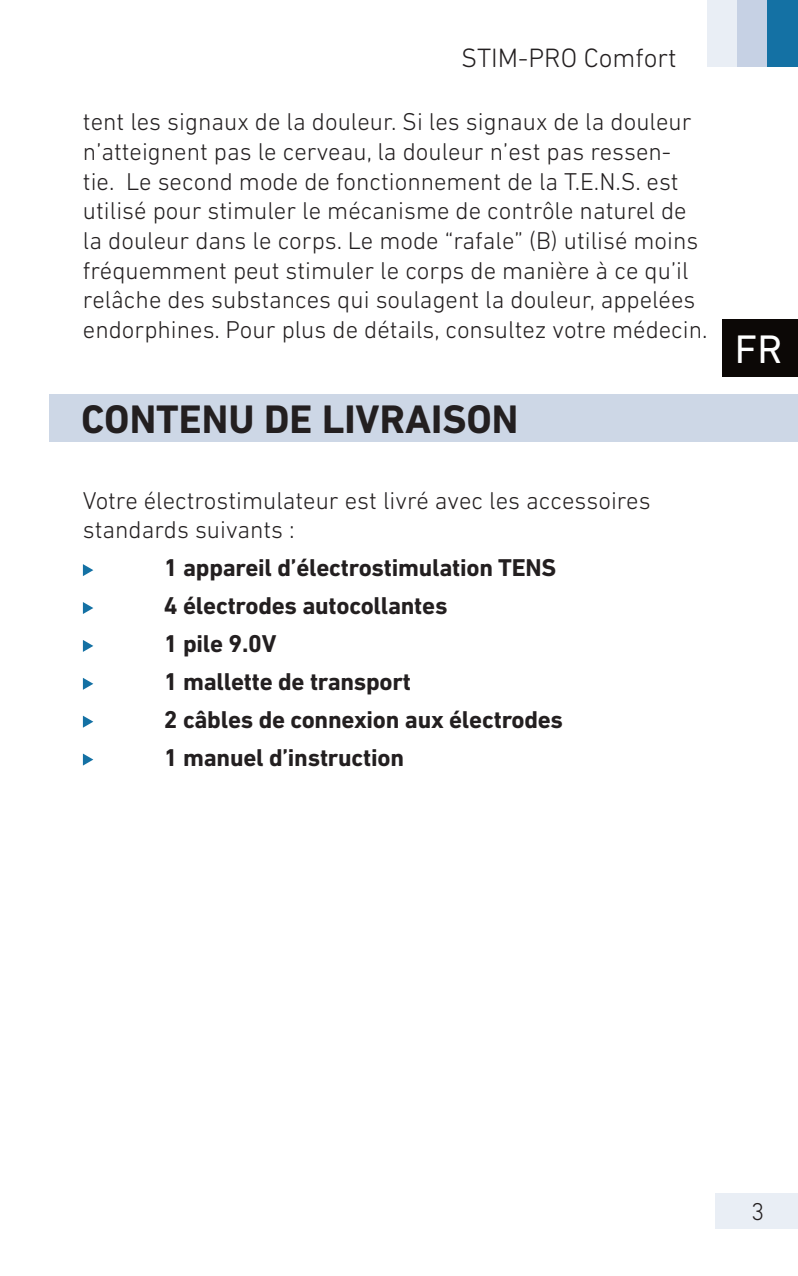
<style>
.page{position:relative;width:798px;height:1276px;background:#fff}
.page>*{position:absolute;margin:0;border:0;box-sizing:border-box;transform-origin:0 0}
.R_Schwarz_unterlegt{font:700 40.5px "DIN Next LT Pro";color:#231f20}
.t1{font:40.5px "DIN Next LT Pro";color:#fff}
.t2{font:300 27px "DIN Next LT Pro";color:#231f20}
.laufender_Text{font:300 24.75px/29.7px "DIN Next LT Pro";color:#231f20}
.Aufzählung{font:700 24.75px "DIN Next LT Pro";letter-spacing:-.01em;color:#231f20}
</style>
<div class="page">
<svg style="left:83px;top:564px;width:10px;height:12px"></svg>
<svg style="left:83px;top:602px;width:10px;height:12px"></svg>
<svg style="left:83px;top:640px;width:10px;height:12px"></svg>
<svg style="left:83px;top:678px;width:10px;height:12px"></svg>
<svg style="left:83px;top:715px;width:10px;height:12px"></svg>
<svg style="left:83px;top:753px;width:10px;height:12px"></svg>
<div style="left:49px;top:394px;width:748px;height:48px;background:#cdd7e6"></div>
<div style="left:714px;top:1193px;width:83px;height:35px;background:#e9eef5"></div>
<div style="left:706px;top:0;width:31px;height:67px;background:#e9eef5"></div>
<div style="left:737px;top:0;width:30px;height:67px;background:#c6d1e4"></div>
<div style="left:767px;top:0;width:30px;height:67px;background:#1471a4"></div>
<div style="left:722px;top:319px;width:75px;height:58px;background:#0c0806"></div>
<p class="t2" style="left:461px;top:42px;width:217px">STIM-PRO Comfort</p>
<p class="laufender_Text" style="left:83px;top:107px;width:626px">tent les signaux de la douleur. Si les signaux de la douleur n’atteignent pas le cerveau, la douleur n’est pas ressen&shy;tie. Le second mode de fonctionnement de la T.E.N.S. est utilisé pour stimuler le mécanisme de contrôle naturel de la douleur dans le corps. Le mode “rafale” (B) utilisé moins fréquemment peut stimuler le corps de manière à ce qu’il relâche des substances qui soulagent la douleur, appelées endorphines. Pour plus de détails, consultez votre médecin.</p>
<p class="R_Schwarz_unterlegt" style="left:81px;top:395px;width:439px">CONTENU DE LIVRAISON</p>
<p class="laufender_Text" style="left:83px;top:485px;width:569px">Votre électrostimulateur est livré avec les accessoires standards suivants :</p>
<p class="Aufzählung" style="left:164px;top:553px;width:393px">1 appareil d’électrostimulation TENS</p>
<p class="Aufzählung" style="left:164px;top:591px;width:285px">4 électrodes autocollantes</p>
<p class="Aufzählung" style="left:164px;top:629px;width:114px">1 pile 9.0V</p>
<p class="Aufzählung" style="left:164px;top:667px;width:248px">1 mallette de transport</p>
<p class="Aufzählung" style="left:164px;top:705px;width:400px">2 câbles de connexion aux électrodes</p>
<p class="Aufzählung" style="left:164px;top:742px;width:241px">1 manuel d’instruction</p>
<h1 class="t1" style="left:734px;top:326px;width:49px">FR</h1>
<p class="laufender_Text" style="left:751px;top:1196px;width:15px">3</p>
</div>
